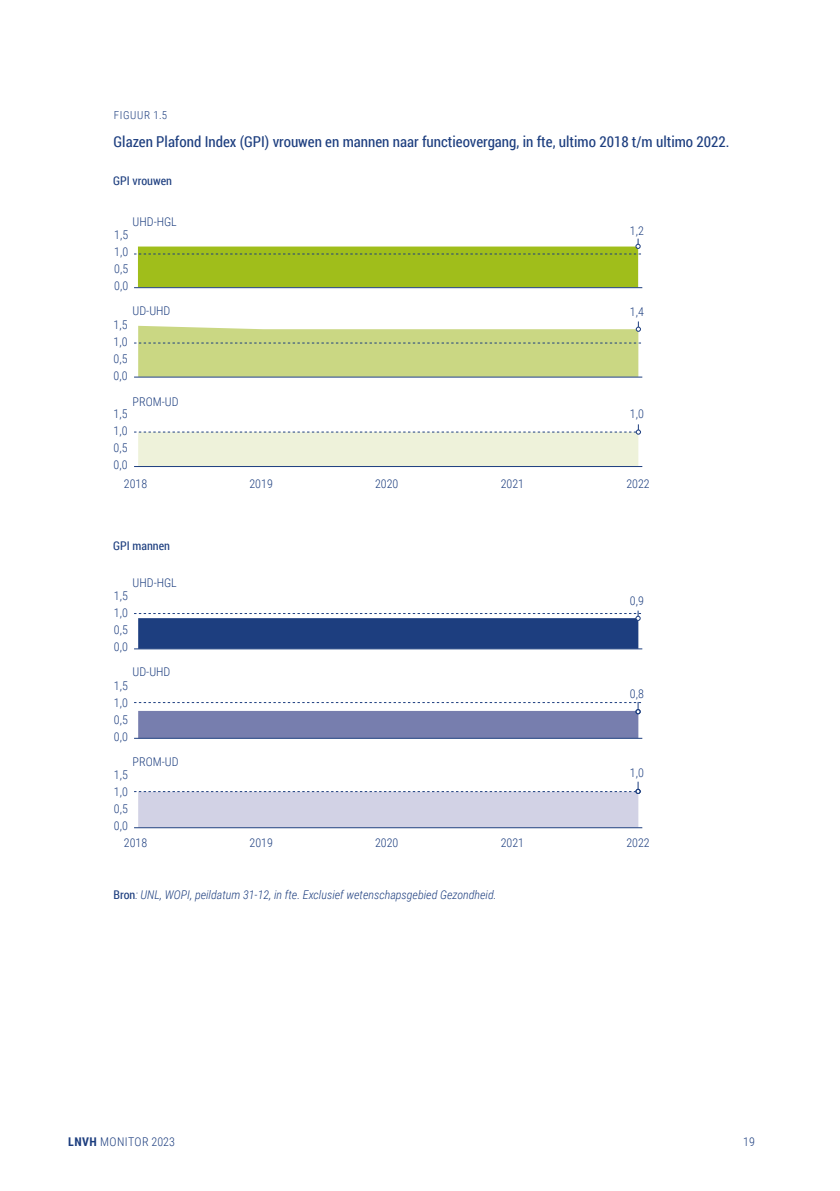
<style>
.page{position:relative;width:840px;height:1191px;background:#fff}
.page>*{position:absolute;margin:0;border:0;box-sizing:border-box;transform-origin:0 0}
.t1{font:15px "Roboto Condensed";color:#1d3e7f}
.t2{font:300 12px "Roboto Condensed";color:#1d3e7f}
.t3{font:italic 300 12px "Roboto Condensed";color:#1d3e7f}
.t4{font:12px "Roboto Condensed";color:#1d3e7f}
.t5{font:300 12px "Roboto Condensed";letter-spacing:.02em;color:#1d3e7f}
.t6{font:300 11px "Roboto Condensed";letter-spacing:.06em;color:#1d3e7f}
.s1{font-weight:400;font-style:normal}
.s2{font-weight:700}
</style>
<div class="page">
<hr style="left:134px;top:287px;width:508px;height:1px;background:#1d3e7f">
<hr style="left:134px;top:377px;width:508px;height:1px;background:#1d3e7f">
<hr style="left:134px;top:466px;width:508px;height:1px;background:#1d3e7f">
<hr style="left:134px;top:738px;width:508px;height:1px;background:#1d3e7f">
<hr style="left:134px;top:827px;width:508px;height:1px;background:#1d3e7f">
<svg style="left:134px;top:239px;width:507px;height:48px"></svg>
<svg style="left:134px;top:321px;width:508px;height:56px;background:#cfda95"></svg>
<svg style="left:134px;top:424px;width:507px;height:42px"></svg>
<svg style="left:134px;top:610px;width:508px;height:39px"></svg>
<svg style="left:134px;top:702px;width:508px;height:36px"></svg>
<svg style="left:134px;top:781px;width:507px;height:46px"></svg>
<p class="t6" style="left:114px;top:107px;width:55px">FIGUUR 1.5</p>
<p class="t1" style="left:113px;top:131px;width:617px">Glazen Plafond Index (GPI) vrouwen en mannen naar functieovergang, in fte, ultimo 2018 t/m ultimo 2022.</p>
<p class="t4" style="left:113px;top:172px;width:60px">GPI vrouwen</p>
<p class="t2" style="left:132px;top:213px;width:46px">UHD-HGL</p>
<p class="t2" style="left:114px;top:226px;width:15px">1,5</p>
<p class="t2" style="left:114px;top:243px;width:15px">1,0</p>
<p class="t2" style="left:114px;top:260px;width:15px">0,5</p>
<p class="t2" style="left:114px;top:277px;width:15px">0,0</p>
<p class="t2" style="left:132px;top:302px;width:39px">UD-UHD</p>
<p class="t2" style="left:113px;top:316px;width:15px">1,5</p>
<p class="t2" style="left:113px;top:333px;width:15px">1,0</p>
<p class="t2" style="left:113px;top:350px;width:15px">0,5</p>
<p class="t2" style="left:113px;top:367px;width:15px">0,0</p>
<p class="t2" style="left:132px;top:393px;width:47px">PROM-UD</p>
<p class="t2" style="left:113px;top:405px;width:15px">1,5</p>
<p class="t2" style="left:113px;top:422px;width:15px">1,0</p>
<p class="t2" style="left:113px;top:439px;width:15px">0,5</p>
<p class="t2" style="left:113px;top:456px;width:15px">0,0</p>
<p class="t2" style="left:629px;top:222px;width:15px">1,2</p>
<p class="t2" style="left:629px;top:303px;width:15px">1,4</p>
<p class="t2" style="left:629px;top:405px;width:15px">1,0</p>
<p class="t2" style="left:124px;top:475px;width:25px">2018</p>
<p class="t2" style="left:249px;top:475px;width:25px">2019</p>
<p class="t2" style="left:375px;top:475px;width:25px">2020</p>
<p class="t2" style="left:500px;top:475px;width:25px">2021</p>
<p class="t2" style="left:626px;top:475px;width:25px">2022</p>
<p class="t4" style="left:113px;top:537px;width:58px">GPI mannen</p>
<p class="t2" style="left:132px;top:574px;width:46px">UHD-HGL</p>
<p class="t2" style="left:114px;top:587px;width:15px">1,5</p>
<p class="t2" style="left:114px;top:604px;width:15px">1,0</p>
<p class="t2" style="left:114px;top:621px;width:15px">0,5</p>
<p class="t2" style="left:114px;top:638px;width:15px">0,0</p>
<p class="t2" style="left:132px;top:663px;width:39px">UD-UHD</p>
<p class="t2" style="left:114px;top:677px;width:15px">1,5</p>
<p class="t2" style="left:114px;top:694px;width:15px">1,0</p>
<p class="t2" style="left:114px;top:711px;width:15px">0,5</p>
<p class="t2" style="left:114px;top:728px;width:15px">0,0</p>
<p class="t2" style="left:132px;top:753px;width:47px">PROM-UD</p>
<p class="t2" style="left:114px;top:766px;width:15px">1,5</p>
<p class="t2" style="left:114px;top:783px;width:15px">1,0</p>
<p class="t2" style="left:114px;top:800px;width:15px">0,5</p>
<p class="t2" style="left:114px;top:817px;width:15px">0,0</p>
<p class="t2" style="left:629px;top:592px;width:15px">0,9</p>
<p class="t2" style="left:629px;top:685px;width:15px">0,8</p>
<p class="t2" style="left:629px;top:764px;width:15px">1,0</p>
<p class="t2" style="left:124px;top:834px;width:25px">2018</p>
<p class="t2" style="left:249px;top:834px;width:25px">2019</p>
<p class="t2" style="left:375px;top:834px;width:25px">2020</p>
<p class="t2" style="left:500px;top:834px;width:25px">2021</p>
<p class="t2" style="left:626px;top:834px;width:25px">2022</p>
<p class="t3" style="left:113px;top:886px;width:384px"><span class="s1">Bron</span>: UNL, WOPI, peildatum 31-12, in fte. Exclusief wetenschapsgebied Gezondheid.</p>
<p class="t5" style="left:68px;top:1133px;width:108px"><span class="s2">LNVH</span> MONITOR 2023</p>
<p class="t2" style="left:742px;top:1133px;width:13px">19</p>
</div>
